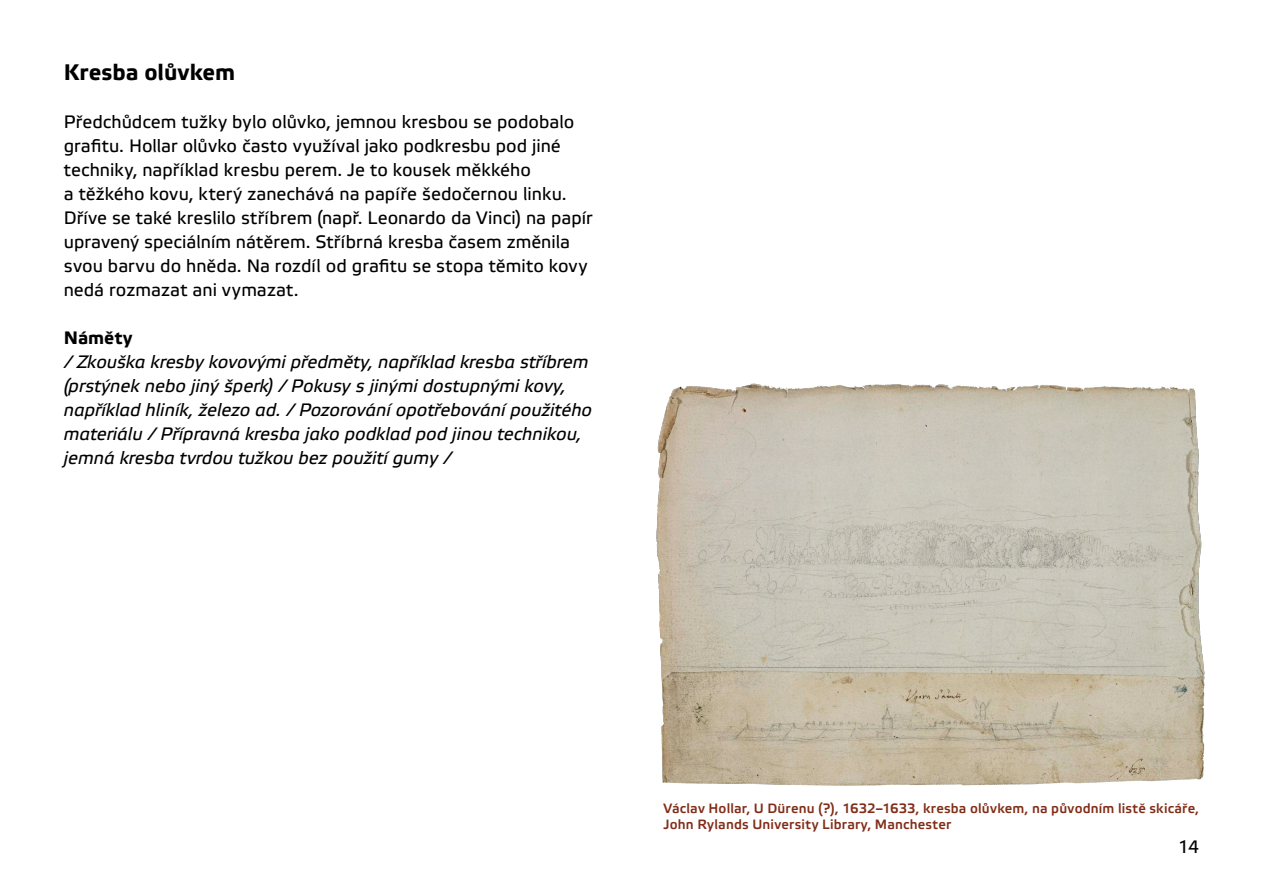
<style>
.page{position:relative;width:1263px;height:893px;background:#fff}
.page>*{position:absolute;margin:0;border:0;box-sizing:border-box;transform-origin:0 0}
.t1{font:700 22.5px "Etelka Text";letter-spacing:.015em;color:#000}
.t2{font:18px/24px "Etelka Text";color:#000}
.t3{font:italic 18px/24px "Etelka Text";color:#000}
.t4{font:700 18px "Etelka Text";color:#000}
.t5{font:500 13.5px/16.2px "Etelka";letter-spacing:.01em;color:#822d18}
</style>
<div class="page">
<img style="left:656px;top:383px;width:549px;height:403px">
<p class="t1" style="left:64px;top:58px;width:173px">Kresba olůvkem</p>
<p class="t2" style="left:64px;top:110px;width:530px">Předchůdcem tužky bylo olůvko, jemnou kresbou se podobalo grafitu. Hollar olůvko často využíval jako podkresbu pod jiné techniky, například kresbu perem. Je to kousek měkkého<br>a těžkého kovu, který zanechává na papíře šedočernou linku.<br>Dříve se také kreslilo stříbrem (např. Leonardo da Vinci) na papír upravený speciálním nátěrem. Stříbrná kresba časem změnila svou barvu do hněda. N a rozdíl od grafitu se stopa těmito kovy nedá rozmazat ani vymazat.</p>
<p class="t4" style="left:64px;top:326px;width:70px">Náměty</p>
<p class="t3" style="left:64px;top:351px;width:530px">/ Zkouška kresby kovovými předměty, například kresba stříbrem (prstýnek nebo jiný šperk) / Pokusy s jinými dostupnými kovy, například hliník, železo ad. / Pozorování opotřebování použitého materiálu / Přípravná kresba jako podklad pod jinou technikou, jemná kresba tvrdou tužkou bez použití gumy /</p>
<p class="t5" style="left:663px;top:800px;width:537px">Václav Hollar, U Dürenu (?), 1632–1633, kresba olůvkem, na původním listě skicáře,<br>John Rylands University Library, Manchester</p>
<p class="t2" style="left:1178px;top:835px;width:23px">14</p>
</div>
